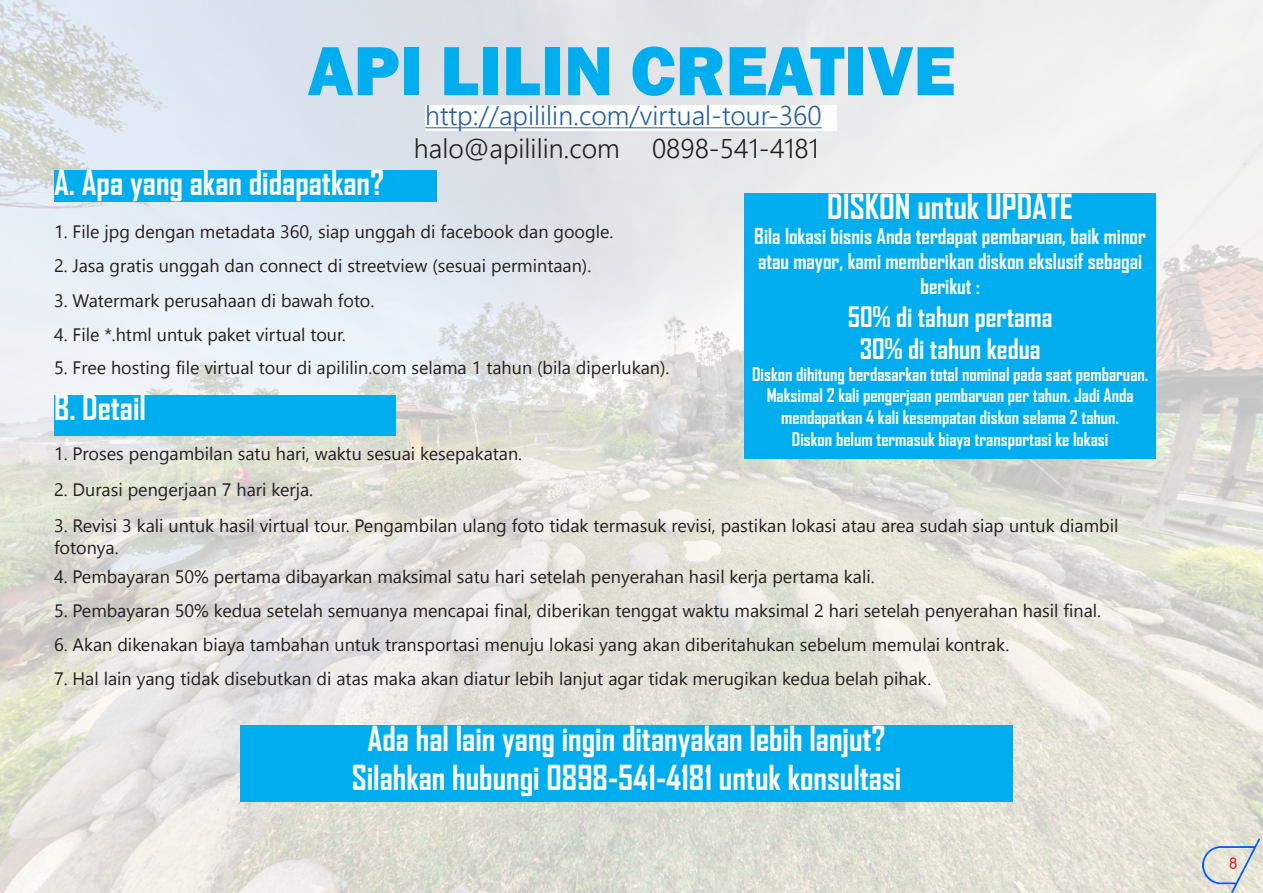
<style>
.page{position:relative;width:1263px;height:893px;background:#fff}
.page>*{position:absolute;margin:0;border:0;box-sizing:border-box;transform-origin:0 0}
.t1{font:800 72px "Franklin Gothic";color:#00aeef}
.t2{font:700 33px/39.6px "Agency FB";color:#fff;text-align:center}
.t3{font:300 27px "Nirmala UI";color:#255fa0}
.t4{font:700 27px/32.4px "Agency FB";color:#fff;text-align:center}
.t5{font:300 27px "Nirmala UI";color:#241f1f}
.t6{font:700 21px/25.2px "Agency FB";color:#fff;text-align:center}
.t7{font:18px/21.6px "Nirmala UI";color:#241f1f}
.t8{font:700 18px/21.6px "Agency FB";color:#fff;text-align:center}
.t9{font:700 16.5px "Adam";color:#d42429}
</style>
<div class="page">
<img style="left:0;top:0;width:1263px;height:893px">
<img style="left:1202px;top:839px;width:58px;height:54px">
<div style="left:54px;top:170px;width:383px;height:32px;background:#00aeef"></div>
<div style="left:744px;top:193px;width:412px;height:266px;background:#00aeef"></div>
<div style="left:54px;top:395px;width:341px;height:41px;background:#00aeef"></div>
<div style="left:240px;top:725px;width:773px;height:76px;background:#00aeef"></div>
<div style="left:425px;top:106px;width:412px;height:25px;background:#fff"></div>
<hr style="left:425px;top:127px;width:397px;height:1px;background:#255fa0">
<h1 class="t1" style="left:308px;top:24px;width:649px">API LILIN CREATIVE</h1>
<h3 class="t3" style="left:425px;top:94px;width:398px">http://apililin.com/virtual-tour-360</h3>
<h3 class="t5" style="left:414px;top:126px;width:406px">halo@apililin.com 0898-541-4181</h3>
<h2 class="t2" style="left:54px;top:162px;width:332px">A. Apa yang akan didapatkan?</h2>
<h2 class="t2" style="left:827px;top:186px;width:247px">DISKON untuk UPDATE</h2>
<p class="t6" style="left:754px;top:223px;width:393px">Bila lokasi bisnis Anda terdapat pembaruan, baik minor atau mayor, kami memberikan diskon ekslusif sebagai berikut :</p>
<h3 class="t4" style="left:848px;top:300px;width:206px">50% di tahun pertama<br>30% di tahun kedua</h3>
<p class="t8" style="left:752px;top:363px;width:398px">Diskon dihitung berdasarkan total nominal pada saat pembaruan.<br>Maksimal 2 kali pengerjaan pembaruan per tahun. Jadi Anda mendapatkan 4 kali kesempatan diskon selama 2 tahun.<br>Diskon belum termasuk biaya transportasi ke lokasi</p>
<p class="t7" style="left:54px;top:220px;width:561px">1. File jpg dengan metadata 360, siap unggah di facebook dan google.</p>
<p class="t7" style="left:54px;top:254px;width:539px">2. Jasa gratis unggah dan connect di streetview (sesuai permintaan).</p>
<p class="t7" style="left:54px;top:289px;width:322px">3. Watermark perusahaan di bawah foto.</p>
<p class="t7" style="left:54px;top:322px;width:293px">4. File *.html untuk paket virtual tour.</p>
<p class="t7" style="left:54px;top:356px;width:617px">5. Free hosting file virtual tour di apililin.com selama 1 tahun (bila diperlukan).</p>
<h2 class="t2" style="left:54px;top:387px;width:94px">B. Detail</h2>
<p class="t7" style="left:54px;top:441px;width:470px">1. Proses pengambilan satu hari, waktu sesuai kesepakatan.</p>
<p class="t7" style="left:54px;top:477px;width:261px">2. Durasi pengerjaan 7 hari kerja.</p>
<p class="t7" style="left:54px;top:514px;width:1066px">3. Revisi 3 kali untuk hasil virtual tour. Pengambilan ulang foto tidak termasuk revisi, pastikan lokasi atau area sudah siap untuk diambil fotonya.</p>
<p class="t7" style="left:54px;top:565px;width:822px">4. Pembayaran 50% pertama dibayarkan maksimal satu hari setelah penyerahan hasil kerja pertama kali.</p>
<p class="t7" style="left:54px;top:599px;width:1048px">5. Pembayaran 50% kedua setelah semuanya mencapai final, diberikan tenggat waktu maksimal 2 hari setelah penyerahan hasil final.</p>
<p class="t7" style="left:54px;top:633px;width:957px">6. Akan dikenakan biaya tambahan untuk transportasi menuju lokasi yang akan diberitahukan sebelum memulai kontrak.</p>
<p class="t7" style="left:54px;top:666px;width:879px">7. Hal lain yang tidak disebutkan di atas maka akan diatur lebih lanjut agar tidak merugikan kedua belah pihak.</p>
<h2 class="t2" style="left:352px;top:718px;width:551px">Ada hal lain yang ingin ditanyakan lebih lanjut?<br>Silahkan hubungi 0898-541-4181 untuk konsultasi</h2>
<p class="t9" style="left:1229px;top:856px;width:10px">8</p>
</div>
